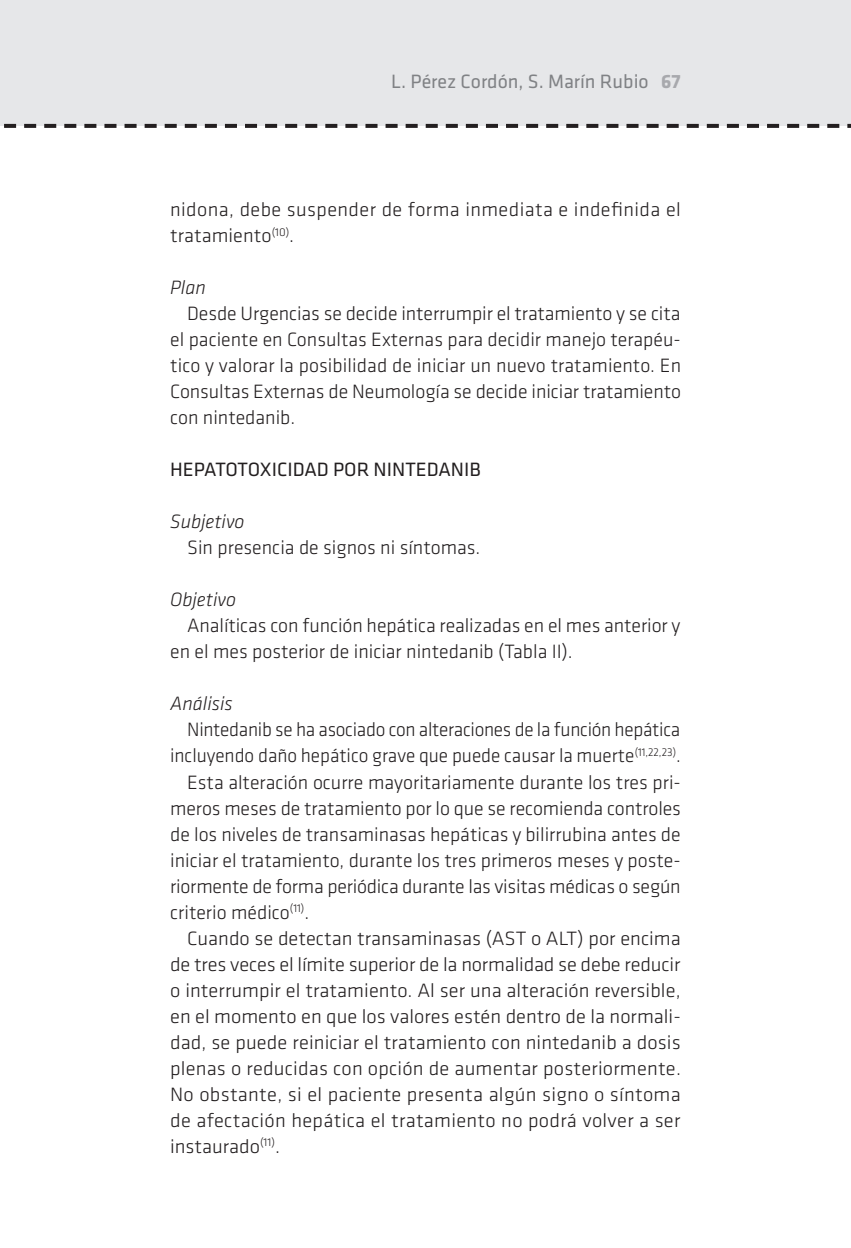
<style>
.page{position:relative;width:851px;height:1248px;background:#fff}
.page>*{position:absolute;margin:0;border:0;box-sizing:border-box;transform-origin:0 0}
.t1{font:300 20px/26px "Klavika";color:#231f20;text-align:justify}
.t2{font:300 20px/26px "Klavika";letter-spacing:.02em;color:#231f20}
.t3{font:italic 300 20px "Klavika";color:#231f20}
.t4{font:20px "Klavika";color:#808285}
.t5{font:20px "Klavika";color:#231f20}
.s1{font-weight:700;color:#a8a9ad}
</style>
<div class="page">
<div style="left:0;top:0;width:850px;height:126px;background:#e6e7e9"></div>
<svg style="left:4px;top:124px;width:846px;height:4px"></svg>
<p class="t4" style="left:391px;top:70px;width:291px">L. Pérez Cordón, S. Marín Rubio <span class="s1">67</span></p>
<p class="t2" style="left:170px;top:197px;width:512px">nidona, debe suspender de forma inmediata e indefinida el tratamiento<sup>(10)</sup>.</p>
<p class="t3" style="left:170px;top:277px;width:37px">Plan</p>
<p class="t1" style="left:170px;top:301px;width:512px;text-indent:17px">Desde Urgencias se decide interrumpir el tratamiento y se cita el paciente en Consultas Externas para decidir manejo terapéu&shy;tico y valorar la posibilidad de iniciar un nuevo tratamiento. En Consultas Externas de Neumología se decide iniciar tratamiento con nintedanib.</p>
<p class="t5" style="left:170px;top:459px;width:312px">HEPATOTOXICIDAD POR NINTEDANIB</p>
<p class="t3" style="left:170px;top:511px;width:76px">Subjetivo</p>
<p class="t1" style="left:187px;top:535px;width:294px">Sin presencia de signos ni síntomas.</p>
<p class="t3" style="left:170px;top:589px;width:67px">Objetivo</p>
<p class="t1" style="left:170px;top:613px;width:511px;text-indent:17px">Analíticas con función hepática realizadas en el mes anterior y en el mes posterior de iniciar nintedanib (Tabla II).</p>
<p class="t3" style="left:170px;top:693px;width:64px">Análisis</p>
<p class="t1" style="left:187px;top:717px;width:494px">Nintedanib se ha asociado con alteraciones de la función hepática</p>
<p class="t1" style="left:170px;top:743px;width:512px">incluyendo daño hepático grave que puede causar la muerte<sup>(11,22,23)</sup>.</p>
<p class="t1" style="left:187px;top:769px;width:495px">Esta alteración ocurre mayoritariamente durante los tres pri-</p>
<p class="t1" style="left:170px;top:795px;width:512px">meros meses de tratamiento por lo que se recomienda controles</p>
<p class="t1" style="left:170px;top:821px;width:512px">de los niveles de transaminasas hepáticas y bilirrubina antes de</p>
<p class="t1" style="left:170px;top:847px;width:512px">iniciar el tratamiento, durante los tres primeros meses y poste-</p>
<p class="t1" style="left:170px;top:873px;width:512px">riormente de forma periódica durante las visitas médicas o según</p>
<p class="t1" style="left:170px;top:899px;width:140px">criterio médico<sup>(11)</sup>.</p>
<p class="t1" style="left:187px;top:925px;width:495px">Cuando se detectan transaminasas (AST o ALT) por encima</p>
<p class="t1" style="left:170px;top:951px;width:511px">de tres veces el límite superior de la normalidad se debe reducir</p>
<p class="t1" style="left:170px;top:977px;width:512px">o interrumpir el tratamiento. Al ser una alteración reversible,</p>
<p class="t1" style="left:170px;top:1003px;width:512px">en el momento en que los valores estén dentro de la normali-</p>
<p class="t1" style="left:170px;top:1029px;width:512px">dad, se puede reiniciar el tratamiento con nintedanib a dosis</p>
<p class="t1" style="left:170px;top:1055px;width:512px">plenas o reducidas con opción de aumentar posteriormente.</p>
<p class="t1" style="left:170px;top:1081px;width:512px">No obstante, si el paciente presenta algún signo o síntoma</p>
<p class="t1" style="left:170px;top:1107px;width:512px">de afectación hepática el tratamiento no podrá volver a ser</p>
<p class="t1" style="left:170px;top:1133px;width:111px">instaurado<sup>(11)</sup>.</p>
</div>
